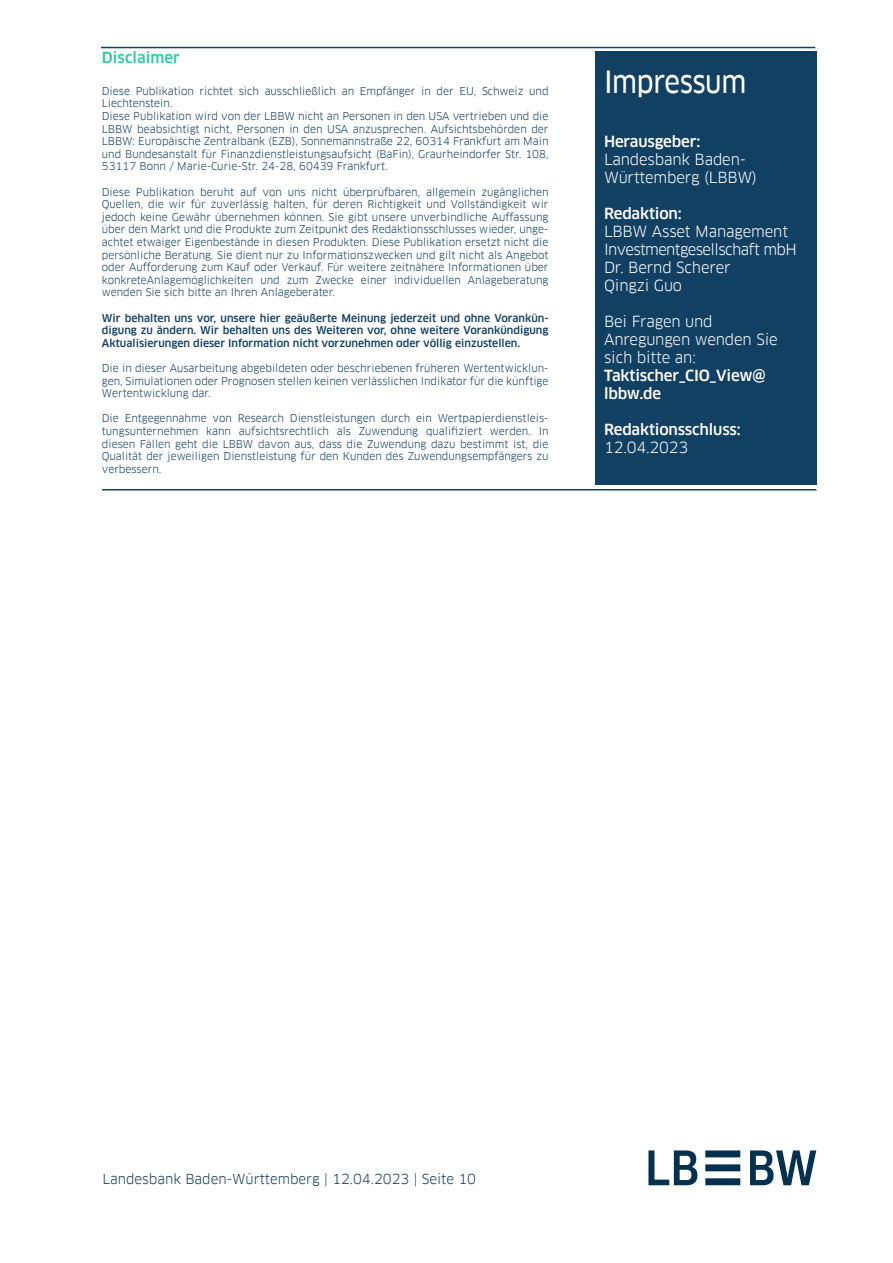
<style>
.page{position:relative;width:893px;height:1263px;background:#fff}
.page>*{position:absolute;margin:0;border:0;box-sizing:border-box;transform-origin:0 0}
.t1{font:30px "Clanfor LBBW News";letter-spacing:-.015em;color:#fff;scale:.9 1}
.t2{font:15px/18px "Clanfor LBBW";letter-spacing:-.01em;color:#fff}
.t3{font:500 15px/18px "Clanfor LBBW";letter-spacing:-.01em;color:#fff}
.t4{font:500 15px "Clanfor LBBW";color:#29cba4}
.t5{font:13.5px "Clanfor LBBW";color:#124062}
.t6{font:10.5px/12.6px "Clanfor LBBW";color:#124062;text-align:justify}
.t7{font:500 10.5px/12.6px "Clanfor LBBW";color:#124062;text-align:justify}
</style>
<div class="page">
<svg style="left:648px;top:1150px;width:168px;height:35px"></svg>
<div style="left:595px;top:51px;width:221px;height:434px;background:#124062"></div>
<hr style="left:102px;top:489px;width:714px;height:1px;background:#124062">
<hr style="left:101px;top:47px;width:714px;height:1px;background:#124062">
<h2 class="t4" style="left:102px;top:48px;width:80px">Disclaimer</h2>
<p class="t6" style="left:102px;top:85px;width:448px;text-align:left">Diese Publikation richtet sich ausschließlich an Empfänger in der EU, Schweiz und Liechtenstein.<br>Diese Publikation wird von der LBBW nicht an Personen in den USA vertrieben und die LBBW beabsichtigt nicht, Personen in den USA anzusprechen. Aufsichtsbehörden der LBBW: Europäische Zentralbank (EZB), Sonnemannstraße 22, 60314 Frankfurt am Main und Bundesanstalt für Finanzdienstleistungsaufsicht (BaFin), Graurheindorfer Str. 108, 53117 Bonn / Marie-Curie-Str. 24-28, 60439 Frankfurt.</p>
<p class="t6" style="left:102px;top:185px;width:448px">Diese Publikation beruht auf von uns nicht überprüfbaren, allgemein zugänglichen Quellen, die wir für zuverlässig halten, für deren Richtigkeit und Vollständigkeit wir jedoch keine Gewähr übernehmen können. Sie gibt unsere unverbindliche Auffassung über den Markt und die Produkte zum Zeitpunkt des Redaktionsschlusses wieder, unge&shy;achtet etwaiger Eigenbestände in diesen Produkten. Diese Publikation ersetzt nicht die persönliche Beratung. Sie dient nur zu Informationszwecken und gilt nicht als Angebot oder Aufforderung zum Kauf oder Verkauf. Für weitere zeitnähere Informationen über konkreteAnlagemöglichkeiten und zum Zwecke einer individuellen Anlageberatung wenden Sie sich bitte an Ihren Anlageberater.</p>
<p class="t7" style="left:102px;top:311px;width:448px">Wir behalten uns vor, unsere hier geäußerte Meinung jederzeit und ohne Vorankün&shy;digung zu ändern. Wir behalten uns des Weiteren vor, ohne weitere Vorankündigung Aktualisierungen dieser Information nicht vorzunehmen oder völlig einzustellen.</p>
<p class="t6" style="left:102px;top:362px;width:448px">Die in dieser Ausarbeitung abgebildeten oder beschriebenen früheren Wertentwicklun&shy;gen, Simulationen oder Prognosen stellen keinen verlässlichen Indikator für die künftige Wertentwicklung dar.</p>
<p class="t6" style="left:102px;top:412px;width:448px">Die Entgegennahme von Research Dienstleistungen durch ein Wertpapierdienstleis&shy;tungsunternehmen kann aufsichtsrechtlich als Zuwendung qualifiziert werden. In diesen Fällen geht die LBBW davon aus, dass die Zuwendung dazu bestimmt ist, die Qualität der jeweiligen Dienstleistung für den Kunden des Zuwendungsempfängers zu verbessern.</p>
<h1 class="t1" style="left:604px;top:64px;width:160px">Impressum</h1>
<h2 class="t3" style="left:604px;top:133px;width:98px">Herausgeber:</h2>
<h2 class="t2" style="left:604px;top:151px;width:154px">Landesbank Baden-<br>Württemberg (LBBW)</h2>
<h2 class="t3" style="left:604px;top:205px;width:79px">Redaktion:</h2>
<h2 class="t2" style="left:604px;top:223px;width:194px">LBBW Asset Management<br>Investmentgesellschaft mbH<br>Dr. Bernd Scherer<br>Qingzi Guo</h2>
<h2 class="t2" style="left:604px;top:313px;width:175px">Bei Fragen und<br>Anregungen wenden Sie sich bitte an:</h2>
<h2 class="t3" style="left:604px;top:367px;width:163px">Taktischer_CIO_View@ lbbw.de</h2>
<h2 class="t3" style="left:604px;top:421px;width:138px">Redaktionsschluss:</h2>
<h2 class="t2" style="left:604px;top:439px;width:86px">12.04.2023</h2>
<p class="t5" style="left:102px;top:1170px;width:375px">Landesbank Baden-Württemberg | 12.04.2023 | Seite 10</p>
</div>
